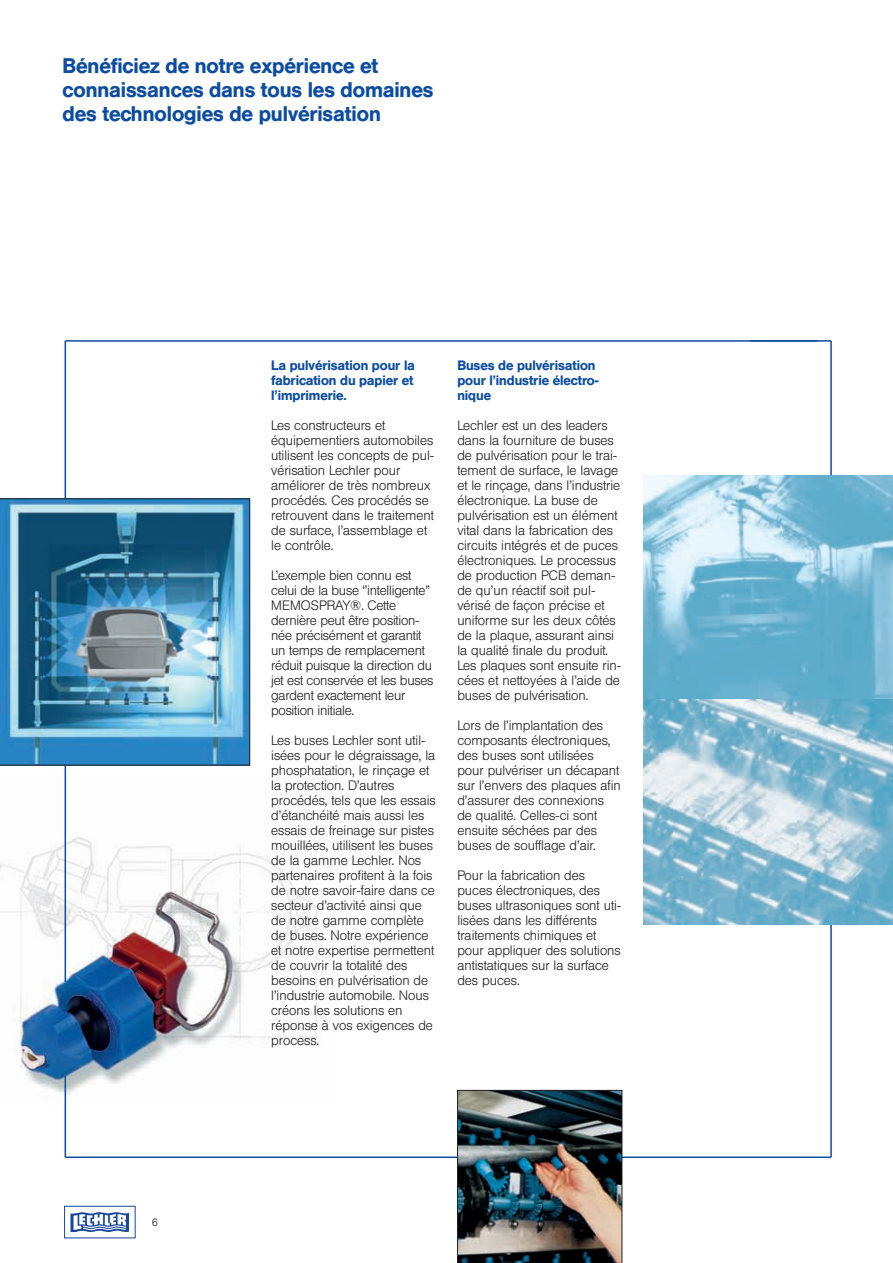
<style>
.page{position:relative;width:893px;height:1263px;background:#fff}
.page>*{position:absolute;margin:0;border:0;box-sizing:border-box;transform-origin:0 0}
.t1{font:500 21px/24px "Helvetica BQ";color:#0d4da1}
.t2{font:300 13.5px/15px "Helvetica BQ";color:#231f20}
.t3{font:500 13.5px/15px "Helvetica BQ";color:#0d4da1}
.t4{font:300 10.5px "Helvetica BQ";color:#231f20}
</style>
<div class="page">
<img style="left:0;top:775px;width:320px;height:329px">
<div style="left:64px;top:1206px;width:72px;height:32px;border:1px solid #18469d"></div>
<svg style="left:70px;top:1212px;width:59px;height:20px"></svg>
<hr style="left:65px;top:1157px;width:766px;height:1px;background:#0d4da1">
<hr style="left:65px;top:340px;width:752px;height:2px;background:#0d4da1">
<hr style="left:65px;top:341px;width:1px;height:641px;background:#0d4da1">
<hr style="left:830px;top:341px;width:1px;height:816px;background:#0d4da1">
<hr style="left:749px;top:340px;width:82px;height:2px;background:#0d4da1">
<img style="left:643px;top:475px;width:249px;height:450px">
<img style="left:457px;top:1090px;width:165px;height:173px">
<img style="left:0;top:499px;width:250px;height:266px">
<hr style="left:65px;top:1076px;width:1px;height:81px;background:#0d4da1">
<h1 class="t1" style="left:63px;top:55px;width:372px">Bénéficiez de notre expérience et connaissances dans tous les domaines des technologies de pulvérisation</h1>
<p class="t4" style="left:152px;top:1218px;width:7px">6</p>
<p class="t3" style="left:271px;top:359px;width:145px;text-align:justify">La pulvérisation pour la fabrication du papier et l’imprimerie.</p>
<p class="t2" style="left:271px;top:419px;width:165px">Les constructeurs et équipementiers automobiles utilisent les concepts de pul&shy;vérisation Lechler pour améliorer de très nombreux procédés. Ces procédés se retrouvent dans le traitement de surface, l’assemblage et le contrôle.</p>
<p class="t2" style="left:271px;top:569px;width:164px">L’exemple bien connu est celui de la buse ‘’intelligente’’<br>MEMOSPRAY®. Cette dernière peut être position&shy;née précisément et garantit un temps de remplacement réduit puisque la direction du jet est conservée et les buses gardent exactement leur position initiale.</p>
<p class="t2" style="left:271px;top:734px;width:166px">Les buses Lechler sont util&shy;isées pour le dégraissage, la phosphatation, le rinçage et la protection. D’autres procédés, tels que les essais d’étanchéité mais aussi les essais de freinage sur pistes mouillées, utilisent les buses de la gamme Lechler. Nos partenaires profitent à la fois de notre savoir-faire dans ce secteur d’activité ainsi que de notre gamme complète de buses. Notre expérience et notre expertise permettent de couvrir la totalité des besoins en pulvérisation de l’industrie automobile. Nous créons les solutions en réponse à vos exigences de process.</p>
<p class="t3" style="left:457px;top:359px;width:143px">Buses de pulvérisation pour l’industrie électro&shy;nique</p>
<p class="t2" style="left:457px;top:419px;width:165px">Lechler est un des leaders dans la fourniture de buses de pulvérisation pour le trai&shy;tement de surface, le lavage et le rinçage, dans l’industrie électronique. La buse de pulvérisation est un élément vital dans la fabrication des circuits intégrés et de puces électroniques. Le processus de production PCB deman&shy;de qu’un réactif soit pul&shy;vérisé de façon précise et uniforme sur les deux côtés de la plaque, assurant ainsi la qualité finale du produit.<br>Les plaques sont ensuite rin&shy;cées et nettoyées à l’aide de buses de pulvérisation.</p>
<p class="t2" style="left:457px;top:719px;width:165px">Lors de l’implantation des composants électroniques, des buses sont utilisées pour pulvériser un décapant sur l’envers des plaques afin d’assurer des connexions de qualité. Celles-ci sont ensuite séchées par des buses de soufflage d’air.</p>
<p class="t2" style="left:457px;top:869px;width:165px">Pour la fabrication des puces électroniques, des buses ultrasoniques sont uti&shy;lisées dans les différents traitements chimiques et pour appliquer des solutions antistatiques sur la surface des puces.</p>
</div>
